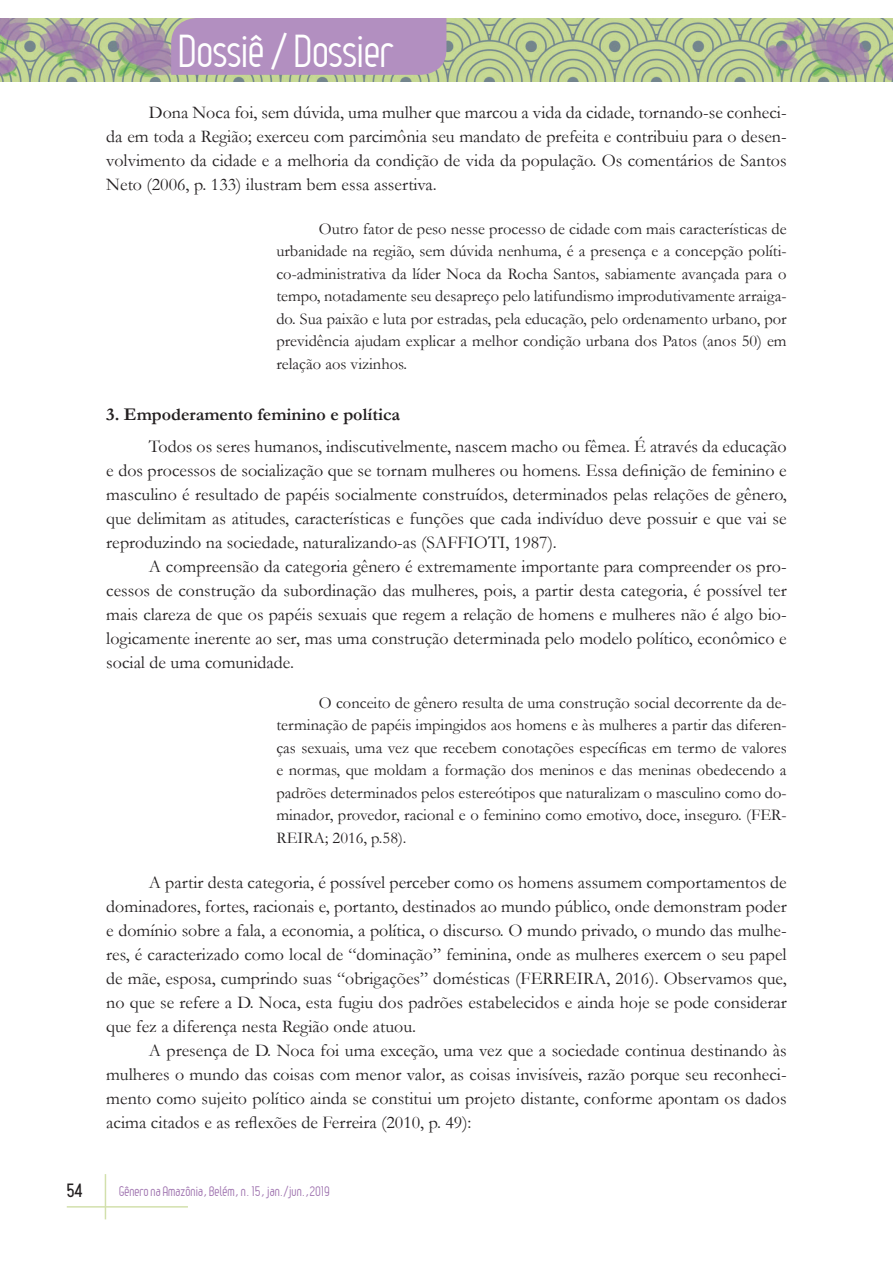
<style>
.page{position:relative;width:893px;height:1263px;background:#fff}
.page>*{position:absolute;margin:0;border:0;box-sizing:border-box;transform-origin:0 0}
.t1{font:45px "Leger";letter-spacing:-.01em;color:#fff}
.Texto{font:18px/24px "Garamond";color:#231f20;text-align:justify}
.Titulo_2{font:700 18px "Garamond";color:#231f20}
.t2{font:700 18px "Leger";color:#231f20}
.Citação{font:16.5px/22.5px "Garamond";color:#231f20;text-align:justify}
.t3{font:13.5px "Leger";color:#9f73af}
</style>
<div class="page">
<hr style="left:105px;top:1174px;width:1px;height:45px;background:#d2e0ac">
<hr style="left:67px;top:1206px;width:121px;height:1px;background:#d2e0ac">
<img style="left:0;top:18px;width:893px;height:64px">
<div style="left:171px;top:18px;width:275px;height:57px;background:#b28fc0"></div>
<h1 class="t1" style="left:179px;top:26px;width:216px">Dossiê / Dossier</h1>
<p class="Texto" style="left:106px;top:100px;width:682px;text-indent:43px">Dona Noca foi, sem dúvida, uma mulher que marcou a vida da cidade, tornando-se conheci&shy;da em toda a Região; exerceu com parcimônia seu mandato de prefeita e contribuiu para o desen&shy;volvimento da cidade e a melhoria da condição de vida da população. Os comentários de Santos Neto (2006, p. 133) ilustram bem essa assertiva.</p>
<p class="Citação" style="left:276px;top:217px;width:512px;text-indent:43px">Outro fator de peso nesse processo de cidade com mais características de urbanidade na região, sem dúvida nenhuma, é a presença e a concepção políti&shy;co-administrativa da líder Noca da Rocha Santos, sabiamente avançada para o tempo, notadamente seu desapreço pelo latifundismo improdutivamente arraiga&shy;do. Sua paixão e luta por estradas, pela educação, pelo ordenamento urbano, por previdência ajudam explicar a melhor condição urbana dos Patos (anos 50) em relação aos vizinhos.</p>
<p class="Titulo_2" style="left:106px;top:402px;width:295px">3. Empoderamento feminino e política</p>
<p class="Texto" style="left:106px;top:434px;width:682px;text-indent:43px">Todos os seres humanos, indiscutivelmente, nascem macho ou fêmea. É através da educação e dos processos de socialização que se tornam mulheres ou homens. Essa definição de feminino e masculino é resultado de papéis socialmente construídos, determinados pelas relações de gênero, que delimitam as atitudes, características e funções que cada indivíduo deve possuir e que vai se reproduzindo na sociedade, naturalizando-as (SAFFIOTI, 1987).</p>
<p class="Texto" style="left:106px;top:554px;width:682px;text-indent:43px">A compreensão da categoria gênero é extremamente importante para compreender os pro&shy;cessos de construção da subordinação das mulheres, pois, a partir desta categoria, é possível ter mais clareza de que os papéis sexuais que regem a relação de homens e mulheres não é algo bio&shy;logicamente inerente ao ser, mas uma construção determinada pelo modelo político, econômico e social de uma comunidade.</p>
<p class="Citação" style="left:276px;top:691px;width:512px;text-indent:43px">O conceito de gênero resulta de uma construção social decorrente da de&shy;terminação de papéis impingidos aos homens e às mulheres a partir das diferen&shy;ças sexuais, uma vez que recebem conotações específicas em termo de valores e normas, que moldam a formação dos meninos e das meninas obedecendo a padrões determinados pelos estereótipos que naturalizam o masculino como do&shy;minador, provedor, racional e o feminino como emotivo, doce, inseguro. (FER-REIRA; 2016, p.58).</p>
<p class="Texto" style="left:106px;top:870px;width:682px;text-indent:43px">A partir desta categoria, é possível perceber como os homens assumem comportamentos de dominadores, fortes, racionais e, portanto, destinados ao mundo público, onde demonstram poder e domínio sobre a fala, a economia, a política, o discurso. O mundo privado, o mundo das mulhe&shy;res, é caracterizado como local de “dominação” feminina, onde as mulheres exercem o seu papel de mãe, esposa, cumprindo suas “obrigações” domésticas (FERREIRA, 2016). Observamos que, no que se refere a D. Noca, esta fugiu dos padrões estabelecidos e ainda hoje se pode considerar que fez a diferença nesta Região onde atuou.</p>
<p class="Texto" style="left:106px;top:1038px;width:682px;text-indent:43px">A presença de D. Noca foi uma exceção, uma vez que a sociedade continua destinando às mulheres o mundo das coisas com menor valor, as coisas invisíveis, razão porque seu reconheci&shy;mento como sujeito político ainda se constitui um projeto distante, conforme apontam os dados acima citados e as reflexões de Ferreira (2010, p. 49):</p>
<p class="t2" style="left:67px;top:1180px;width:17px">54</p>
<p class="t3" style="left:119px;top:1183px;width:212px">Gênero na Amazônia, Belém, n. 15, jan./jun.,2019</p>
</div>
